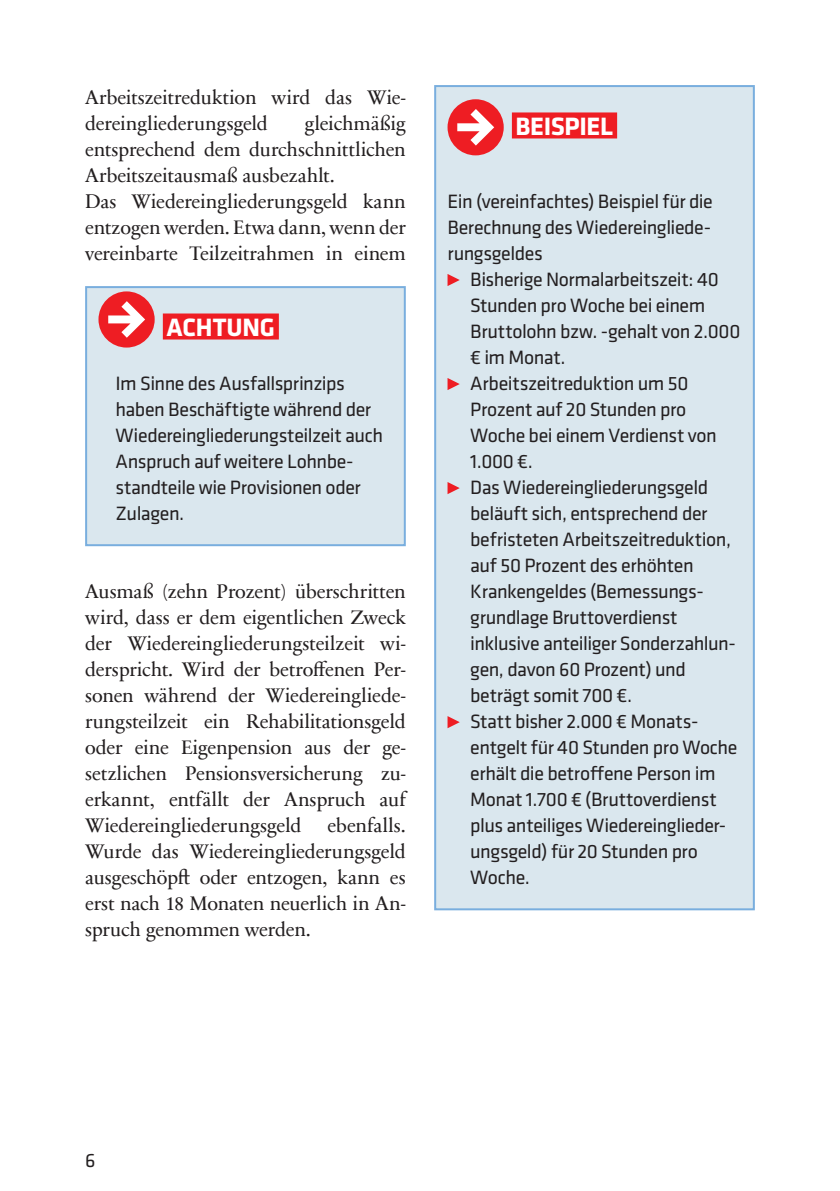
<style>
.page{position:relative;width:840px;height:1191px;background:#fff}
.page>*{position:absolute;margin:0;border:0;box-sizing:border-box;transform-origin:0 0}
.t1{font:700 26px "Klavika Basic";letter-spacing:-.015em;color:#fff}
.t2{font:20px/26px "Klavika Basic";letter-spacing:-.025em;color:#231f20}
.t3{font:20px/26px "Sabon Next Com";letter-spacing:-.015em;color:#231f20}
</style>
<div class="page">
<div style="left:86px;top:287px;width:318px;height:258px;background:#dae7ee"></div>
<div style="left:163px;top:313px;width:116px;height:26px;background:#ee1d23"></div>
<div style="left:85px;top:286px;width:320px;height:260px;border:2px solid #79aede"></div>
<div style="left:98px;top:291px;width:57px;height:56px;background:#ee1d23;border-radius:50%"></div>
<svg style="left:108px;top:301px;width:37px;height:37px"></svg>
<div style="left:435px;top:86px;width:318px;height:823px;background:#dae7ee"></div>
<div style="left:511px;top:112px;width:105px;height:26px;background:#ee1d23"></div>
<svg style="left:447px;top:274px;width:12px;height:12px"></svg>
<svg style="left:447px;top:378px;width:12px;height:12px"></svg>
<svg style="left:447px;top:482px;width:12px;height:12px"></svg>
<svg style="left:447px;top:716px;width:12px;height:12px"></svg>
<div style="left:434px;top:85px;width:320px;height:825px;border:2px solid #79aede"></div>
<div style="left:447px;top:99px;width:56px;height:56px;background:#ee1d23;border-radius:50%"></div>
<svg style="left:457px;top:109px;width:37px;height:37px"></svg>
<p class="t3" style="left:85px;top:83px;width:322px">Arbeitszeitreduktion wird das Wie&shy;dereingliederungsgeld</p>
<p class="t3" style="left:85px;top:109px;width:322px;text-indent:219px">gleichmäßig entsprechend dem durchschnittlichen<br>Arbeitszeitausmaß ausbezahlt.<br>Das Wiedereingliederungsgeld kann entzogen werden. Etwa dann, wenn der vereinbarte Teilzeitrahmen in einem</p>
<h1 class="t1" style="left:166px;top:308px;width:110px">ACHTUNG</h1>
<p class="t2" style="left:115px;top:370px;width:269px">Im Sinne des Ausfallsprinzips haben Beschäftigte während der<br>Wiedereingliederungsteilzeit auch<br>Anspruch auf weitere Lohnbe&shy;standteile wie Provisionen oder<br>Zulagen.</p>
<p class="t3" style="left:85px;top:577px;width:322px;text-align:justify">Ausmaß (zehn Prozent) überschritten wird, dass er dem eigentlichen Zweck der Wiedereingliederungsteilzeit wi&shy;derspricht. Wird der betroffenen Per&shy;sonen während der Wiedereingliede&shy;rungsteilzeit ein Rehabilitationsgeld oder eine Eigenpension aus der ge&shy;setzlichen Pensionsversicherung zu&shy;erkannt, entfällt der Anspruch auf Wiedereingliederungsgeld</p>
<p class="t3" style="left:85px;top:811px;width:322px;text-align:justify;text-indent:242px">ebenfalls.<br>Wurde das Wiedereingliederungsgeld ausgeschöpft oder entzogen, kann es erst nach 18 Monaten neuerlich in An&shy;spruch genommen werden.</p>
<h1 class="t1" style="left:515px;top:107px;width:99px">BEISPIEL</h1>
<p class="t2" style="left:447px;top:188px;width:267px;text-align:justify">Ein (vereinfachtes) Beispiel für die Berechnung des Wiedereingliede&shy;rungsgeldes</p>
<p class="t2" style="left:470px;top:266px;width:271px">Bisherige Normalarbeitszeit: 40<br>Stunden pro Woche bei einem<br>Bruttolohn bzw. -gehalt von 2.000 € im Monat.<br>Arbeitszeitreduktion um 50<br>Prozent auf 20 Stunden pro<br>Woche bei einem Verdienst von<br>1.000 €.<br>Das Wiedereingliederungsgeld beläuft sich, entsprechend der befristeten Arbeitszeitreduktion, auf 50 Prozent des erhöhten<br>Krankengeldes (Bemessungs&shy;grundlage Bruttoverdienst inklusive anteiliger Sonderzahlun&shy;gen, davon 60 Prozent) und beträgt somit 700 €.<br>Statt bisher 2.000 € Monats&shy;entgelt für 40 Stunden pro Woche erhält die betroffene Person im<br>Monat 1.700 € (Bruttoverdienst plus anteiliges Wiedereinglieder&shy;ungsgeld) für 20 Stunden pro<br>Woche.</p>
<p class="t2" style="left:85px;top:1147px;width:12px">6</p>
</div>
